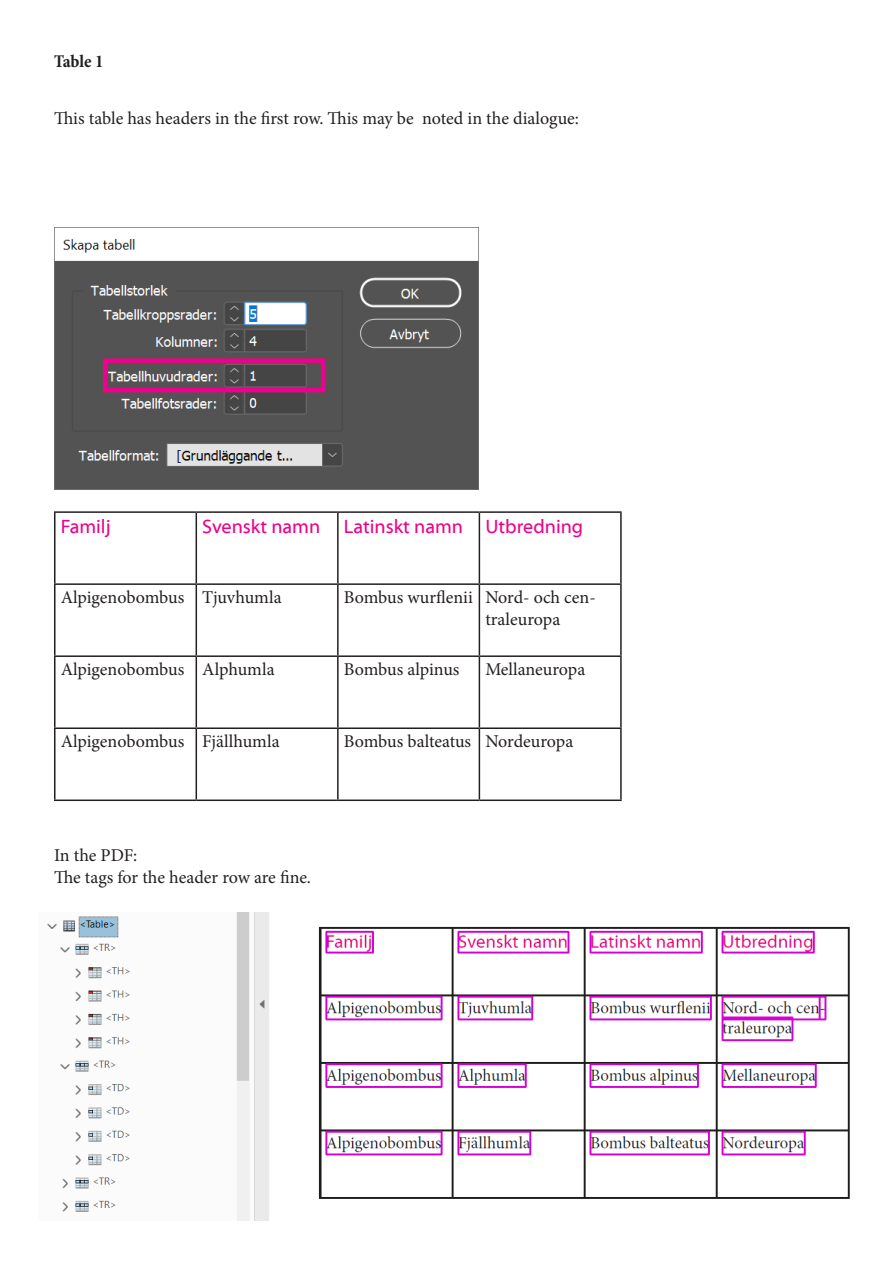
<style>
.page{position:relative;width:893px;height:1263px;background:#fff}
.page>*{position:absolute;margin:0;border:0;box-sizing:border-box;transform-origin:0 0}
.Tabellrubrik{font:19.5px "Myriad Web Pro";color:#ed028c}
.t1{font:18px/21.6px "Minion Pro";letter-spacing:-.005em;color:#231f20}
.t2{font:700 condensed 18px "Minion Pro";letter-spacing:-.005em;color:#231f20}
</style>
<div class="page">
<hr style="left:54px;top:511px;width:142px;height:2px;background:#231f20">
<hr style="left:54px;top:513px;width:2px;height:70px;background:#231f20">
<hr style="left:196px;top:511px;width:142px;height:2px;background:#231f20">
<hr style="left:196px;top:513px;width:1px;height:70px;background:#231f20">
<hr style="left:338px;top:511px;width:141px;height:2px;background:#231f20">
<hr style="left:337px;top:513px;width:2px;height:70px;background:#231f20">
<hr style="left:479px;top:511px;width:143px;height:2px;background:#231f20">
<hr style="left:479px;top:513px;width:1px;height:70px;background:#231f20">
<hr style="left:620px;top:513px;width:2px;height:70px;background:#231f20">
<hr style="left:54px;top:583px;width:142px;height:2px;background:#231f20">
<hr style="left:54px;top:585px;width:2px;height:70px;background:#231f20">
<hr style="left:196px;top:583px;width:142px;height:2px;background:#231f20">
<hr style="left:196px;top:585px;width:1px;height:70px;background:#231f20">
<hr style="left:338px;top:583px;width:141px;height:2px;background:#231f20">
<hr style="left:337px;top:585px;width:2px;height:70px;background:#231f20">
<hr style="left:479px;top:583px;width:143px;height:2px;background:#231f20">
<hr style="left:479px;top:585px;width:1px;height:70px;background:#231f20">
<hr style="left:620px;top:585px;width:2px;height:70px;background:#231f20">
<hr style="left:54px;top:655px;width:142px;height:2px;background:#231f20">
<hr style="left:54px;top:657px;width:2px;height:70px;background:#231f20">
<hr style="left:196px;top:655px;width:142px;height:2px;background:#231f20">
<hr style="left:196px;top:657px;width:1px;height:70px;background:#231f20">
<hr style="left:338px;top:655px;width:141px;height:2px;background:#231f20">
<hr style="left:337px;top:657px;width:2px;height:70px;background:#231f20">
<hr style="left:479px;top:655px;width:143px;height:2px;background:#231f20">
<hr style="left:479px;top:657px;width:1px;height:70px;background:#231f20">
<hr style="left:620px;top:657px;width:2px;height:70px;background:#231f20">
<hr style="left:54px;top:727px;width:142px;height:2px;background:#231f20">
<hr style="left:54px;top:729px;width:2px;height:70px;background:#231f20">
<hr style="left:196px;top:727px;width:142px;height:2px;background:#231f20">
<hr style="left:196px;top:729px;width:1px;height:70px;background:#231f20">
<hr style="left:338px;top:727px;width:141px;height:2px;background:#231f20">
<hr style="left:337px;top:729px;width:2px;height:70px;background:#231f20">
<hr style="left:479px;top:727px;width:143px;height:2px;background:#231f20">
<hr style="left:479px;top:729px;width:1px;height:70px;background:#231f20">
<hr style="left:620px;top:729px;width:2px;height:70px;background:#231f20">
<hr style="left:54px;top:799px;width:142px;height:2px;background:#231f20">
<hr style="left:196px;top:799px;width:142px;height:2px;background:#231f20">
<hr style="left:338px;top:799px;width:141px;height:2px;background:#231f20">
<hr style="left:479px;top:799px;width:143px;height:2px;background:#231f20">
<img style="left:54px;top:227px;width:425px;height:262px">
<div style="left:103px;top:358px;width:222px;height:34px;border:4px solid #ed028c"></div>
<img style="left:47px;top:913px;width:803px;height:308px">
<p class="t2" style="left:54px;top:49px;width:51px">Table 1</p>
<p class="t1" style="left:54px;top:107px;width:526px">This table has headers in the first row. This may be noted in the dialogue:</p>
<p class="Tabellrubrik" style="left:61px;top:516px;width:51px">Familj</p>
<p class="Tabellrubrik" style="left:202px;top:516px;width:119px">Svenskt namn</p>
<p class="Tabellrubrik" style="left:344px;top:516px;width:121px">Latinskt namn</p>
<p class="Tabellrubrik" style="left:485px;top:516px;width:99px">Utbredning</p>
<p class="t1" style="left:61px;top:587px;width:125px">Alpigenobombus</p>
<p class="t1" style="left:202px;top:587px;width:81px">Tjuvhumla</p>
<p class="t1" style="left:344px;top:587px;width:131px">Bombus wurflenii</p>
<p class="t1" style="left:485px;top:587px;width:112px">Nord- och cen&shy;traleuropa</p>
<p class="t1" style="left:61px;top:659px;width:125px">Alpigenobombus</p>
<p class="t1" style="left:202px;top:659px;width:74px">Alphumla</p>
<p class="t1" style="left:344px;top:659px;width:117px">Bombus alpinus</p>
<p class="t1" style="left:485px;top:659px;width:101px">Mellaneuropa</p>
<p class="t1" style="left:61px;top:731px;width:125px">Alpigenobombus</p>
<p class="t1" style="left:202px;top:731px;width:79px">Fjällhumla</p>
<p class="t1" style="left:344px;top:731px;width:129px">Bombus balteatus</p>
<p class="t1" style="left:485px;top:731px;width:89px">Nordeuropa</p>
<p class="t1" style="left:54px;top:845px;width:85px">In the PDF:</p>
<p class="t1" style="left:54px;top:866px;width:259px">The tags for the header row are fine.</p>
</div>
